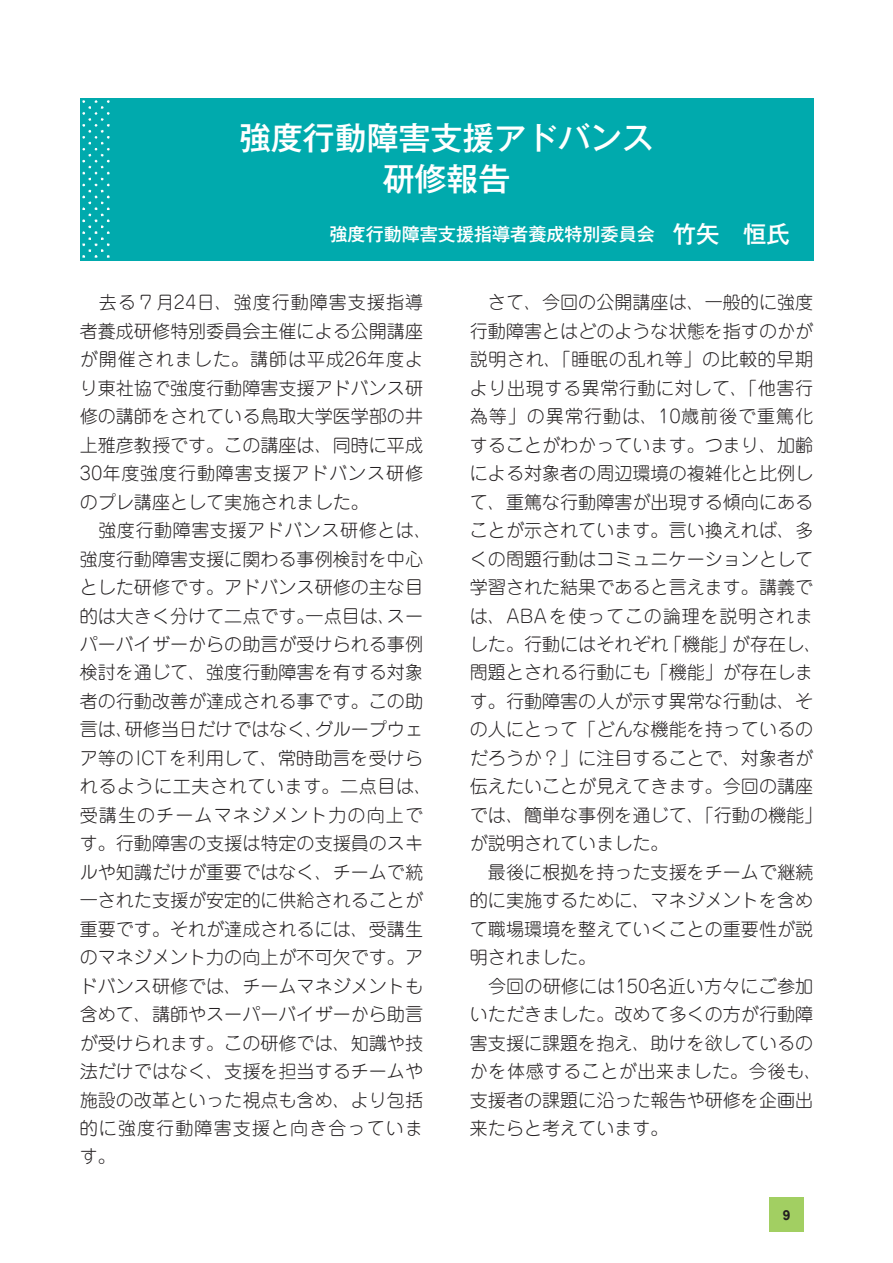
<style>
.page{position:relative;width:893px;height:1263px;background:#fff}
.page>*{position:absolute;margin:0;border:0;box-sizing:border-box;transform-origin:0 0}
.t1{font:31.95px/40.3px "Gothic MB101 Pr 6 Medium 90 msp RKSJ H";color:#fff;text-align:center}
.t2{font:18px/28.5px "Jun 101 Pro Light 90 msp RKSJ H";color:#231f20}
.t3{font:18px "Gothic MB101 Pr 6 Medium 90 msp RKSJ H";color:#fff}
.t4{font:700 13.8px "Arial";color:#231f20}
.s1{font-size:23.4px}
</style>
<div class="page">
<div style="left:80px;top:98px;width:733px;height:162px;background:#00aaad"></div>
<img style="left:82px;top:100px;width:28px;height:158px">
<div style="left:770px;top:1197px;width:34px;height:34px;background:#a2cf62"></div>
<h1 class="t1" style="left:239px;top:122px;width:416px">強度行動障害支援アドバンス研修報告</h1>
<p class="t3" style="left:330px;top:228px;width:485px">強度行動障害支援指導者養成特別委員会　<span class="s1">竹矢　恒氏　</span></p>
<p class="t2" style="left:80px;top:291px;width:354px">　去る７月24日、強度行動障害支援指導者養成研修特別委員会主催による公開講座が開催されました。講師は平成26年度より東社協で強度行動障害支援アドバンス研修の講師をされている鳥取大学医学部の井上雅彦教授です。この講座は、同時に平成<br>30年度強度行動障害支援アドバンス研修のプレ講座として実施されました。<br>　強度行動障害支援アドバンス研修とは、強度行動障害支援に関わる事例検討を中心とした研修です。アドバンス研修の主な目的は大きく分けて二点です。一点目は、スーパーバイザーからの助言が受けられる事例検討を通じて、強度行動障害を有する対象者の行動改善が達成される事です。この助言は、研修当日だけではなく、グループウェア等のICTを利用して、常時助言を受けられるように工夫されています。二点目は、受講生のチームマネジメント力の向上です。行動障害の支援は特定の支援員のスキルや知識だけが重要ではなく、チームで統一された支援が安定的に供給されることが重要です。それが達成されるには、受講生のマネジメント力の向上が不可欠です。アドバンス研修では、チームマネジメントも含めて、講師やスーパーバイザーから助言が受けられます。この研修では、知識や技法だけではなく、支援を担当するチームや施設の改革といった視点も含め、より包括的に強度行動障害支援と向き合っています。</p>
<p class="t2" style="left:470px;top:291px;width:354px">　さて、今回の公開講座は、一般的に強度行動障害とはどのような状態を指すのかが説明され、「睡眠の乱れ等」の比較的早期より出現する異常行動に対して、「他害行為等」の異常行動は、10歳前後で重篤化することがわかっています。つまり、加齢による対象者の周辺環境の複雑化と比例して、重篤な行動障害が出現する傾向にあることが示されています。言い換えれば、多くの問題行動はコミュニケーションとして学習された結果であると言えます。講義では、ABAを使ってこの論理を説明されました。行動にはそれぞれ「機能」が存在し、問題とされる行動にも「機能」が存在します。行動障害の人が示す異常な行動は、その人にとって「どんな機能を持っているのだろうか？」に注目することで、対象者が伝えたいことが見えてきます。今回の講座では、簡単な事例を通じて、「行動の機能」が説明されていました。<br>　最後に根拠を持った支援をチームで継続的に実施するために、マネジメントを含めて職場環境を整えていくことの重要性が説明されました。<br>　今回の研修には150名近い方々にご参加いただきました。改めて多くの方が行動障害支援に課題を抱え、助けを欲しているのかを体感することが出来ました。今後も、支援者の課題に沿った報告や研修を企画出来たらと考えています。</p>
<p class="t4" style="left:783px;top:1207px;width:9px">9</p>
</div>
